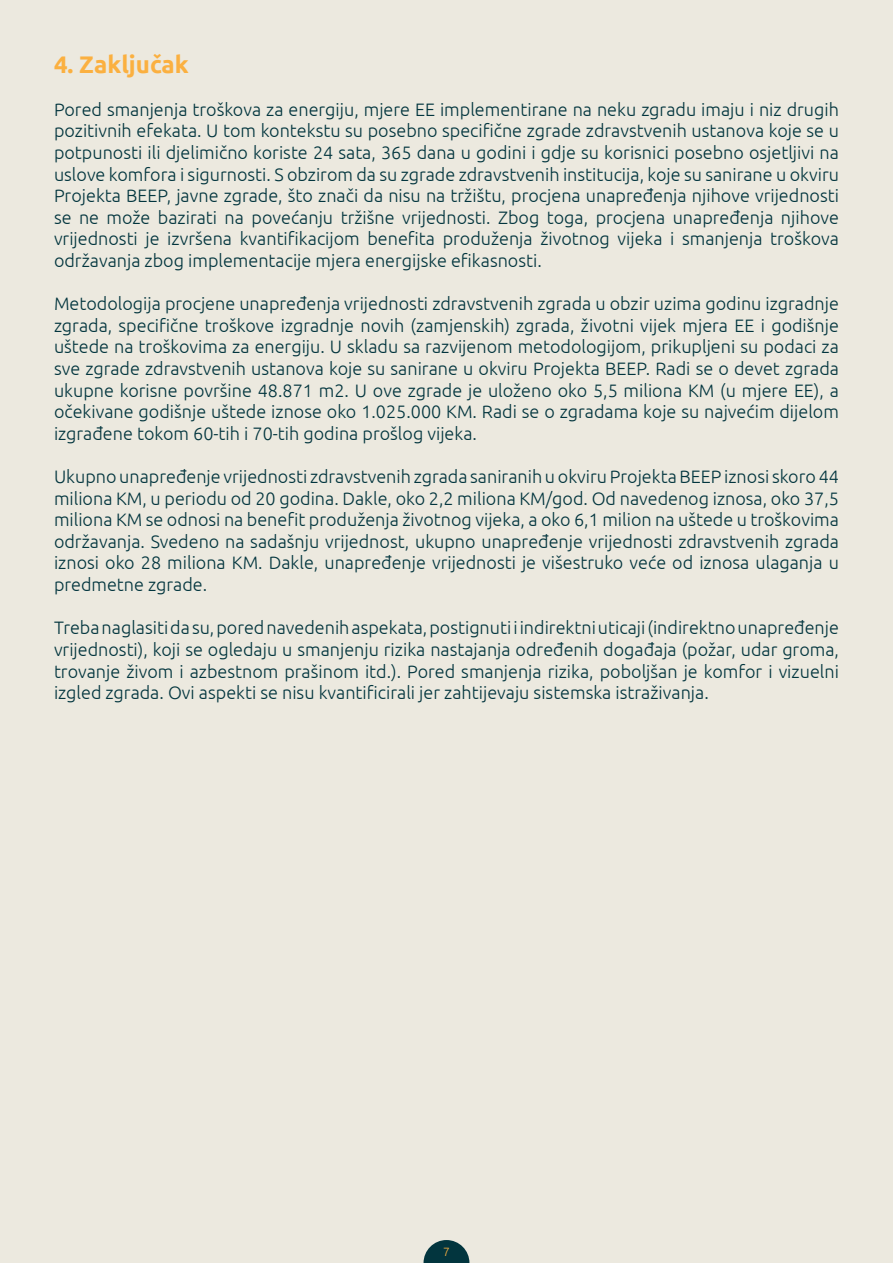
<style>
.page{position:relative;width:893px;height:1263px;background:#ece9df}
.page>*{position:absolute;margin:0;border:0;box-sizing:border-box;transform-origin:0 0}
.t1{font:700 24px "Ubuntu";color:#fbb040}
.t2{font:300 18px/21.6px "Ubuntu";color:#02353e;text-align:justify}
.t3{font:300 12px "Ubuntu";color:#fbb040}
</style>
<div class="page">
<svg style="left:423px;top:1240px;width:46px;height:23px"></svg>
<p class="t1" style="left:54px;top:50px;width:136px">4. Zaključak</p>
<p class="t2" style="left:54px;top:98px;width:786px">Pored smanjenja troškova za energiju, mjere EE implementirane na neku zgradu imaju i niz drugih pozitivnih efekata. U tom kontekstu su posebno specifične zgrade zdravstvenih ustanova koje se u potpunosti ili djelimično koriste 24 sata, 365 dana u godini i gdje su korisnici posebno osjetljivi na uslove komfora i sigurnosti. S obzirom da su zgrade zdravstvenih institucija, koje su sanirane u okviru Projekta BEEP, javne zgrade, što znači da nisu na tržištu, procjena unapređenja njihove vrijednosti se ne može bazirati na povećanju tržišne vrijednosti. Zbog toga, procjena unapređenja njihove vrijednosti je izvršena kvantifikacijom benefita produženja životnog vijeka i smanjenja troškova održavanja zbog implementacije mjera energijske efikasnosti.</p>
<p class="t2" style="left:54px;top:293px;width:786px">Metodologija procjene unapređenja vrijednosti zdravstvenih zgrada u obzir uzima godinu izgradnje zgrada, specifične troškove izgradnje novih (zamjenskih) zgrada, životni vijek mjera EE i godišnje uštede na troškovima za energiju. U skladu sa razvijenom metodologijom, prikupljeni su podaci za sve zgrade zdravstvenih ustanova koje su sanirane u okviru Projekta BEEP. Radi se o devet zgrada ukupne korisne površine 48.871 m2. U ove zgrade je uloženo oko 5,5 miliona KM (u mjere EE), a očekivane godišnje uštede iznose oko 1.025.000 KM. Radi se o zgradama koje su najvećim dijelom izgrađene tokom 60-tih i 70-tih godina prošlog vijeka.</p>
<p class="t2" style="left:54px;top:465px;width:786px">Ukupno unapređenje vrijednosti zdravstvenih zgrada saniranih u okviru Projekta BEEP iznosi skoro 44 miliona KM, u periodu od 20 godina. Dakle, oko 2,2 miliona KM/god. Od navedenog iznosa, oko 37,5 miliona KM se odnosi na benefit produženja životnog vijeka, a oko 6,1 milion na uštede u troškovima održavanja. Svedeno na sadašnju vrijednost, ukupno unapređenje vrijednosti zdravstvenih zgrada iznosi oko 28 miliona KM. Dakle, unapređenje vrijednosti je višestruko veće od iznosa ulaganja u predmetne zgrade.</p>
<p class="t2" style="left:54px;top:617px;width:786px">Treba naglasiti da su, pored navedenih aspekata, postignuti i indirektni uticaji (indirektno unapređenje vrijednosti), koji se ogledaju u smanjenju rizika nastajanja određenih događaja (požar, udar groma, trovanje živom i azbestnom prašinom itd.). Pored smanjenja rizika, poboljšan je komfor i vizuelni izgled zgrada. Ovi aspekti se nisu kvantificirali jer zahtijevaju sistemska istraživanja.</p>
<p class="t3" style="left:443px;top:1244px;width:8px">7</p>
</div>
